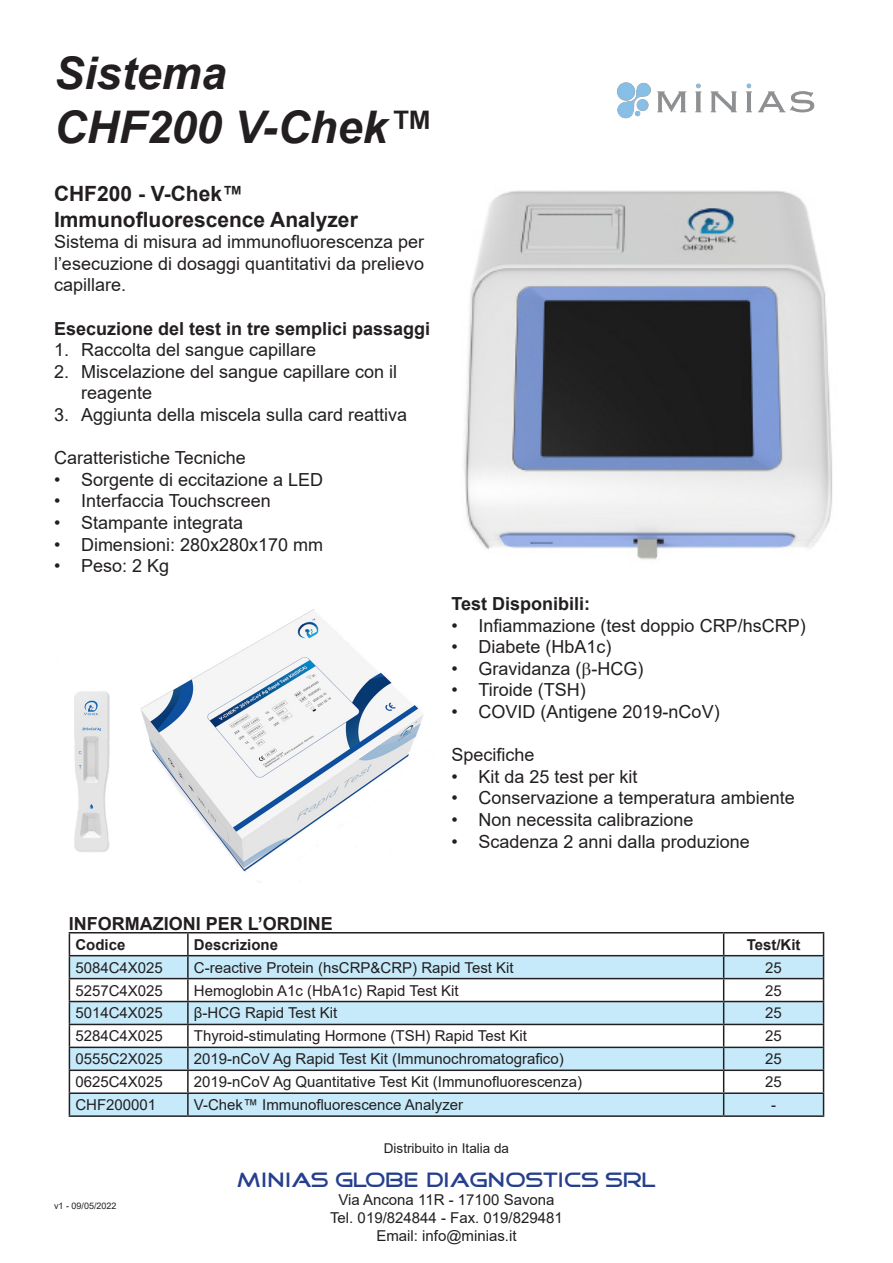
<style>
.page{position:relative;width:893px;height:1263px;background:#fff}
.page>*{position:absolute;margin:0;border:0;box-sizing:border-box;transform-origin:0 0}
.t1{font:italic 700 45px "Arial";color:#231f20}
.t2{font:700 21px/25.2px "Arial";color:#231f20}
.t3{font:21px "Good Times";color:#253f8e}
.t4{font:18px/21.6px "Arial";color:#231f20;text-align:justify}
.t5{font:700 18px "Arial";color:#231f20}
.t6{font:15px "Arial";color:#231f20}
.t7{font:700 15px "Arial";color:#231f20}
.t8{font:13.5px "Arial";color:#231f20}
.t9{font:9px "Arial";color:#231f20}
</style>
<div class="page">
<img style="left:617px;top:82px;width:198px;height:37px">
<svg style="left:70px;top:956px;width:753px;height:159px;fill:#c6eafa"></svg>
<hr style="left:69px;top:932px;width:119px;height:1px;background:#231f20">
<hr style="left:188px;top:932px;width:536px;height:1px;background:#231f20">
<hr style="left:187px;top:933px;width:2px;height:22px;background:#231f20">
<hr style="left:724px;top:932px;width:100px;height:1px;background:#231f20">
<hr style="left:69px;top:955px;width:119px;height:1px;background:#231f20">
<hr style="left:188px;top:955px;width:536px;height:1px;background:#231f20">
<hr style="left:187px;top:956px;width:2px;height:22px;background:#231f20">
<hr style="left:724px;top:955px;width:100px;height:1px;background:#231f20">
<hr style="left:69px;top:978px;width:119px;height:1px;background:#231f20">
<hr style="left:188px;top:978px;width:536px;height:1px;background:#231f20">
<hr style="left:187px;top:979px;width:2px;height:22px;background:#231f20">
<hr style="left:724px;top:978px;width:100px;height:1px;background:#231f20">
<hr style="left:69px;top:1001px;width:119px;height:1px;background:#231f20">
<hr style="left:188px;top:1001px;width:536px;height:1px;background:#231f20">
<hr style="left:187px;top:1002px;width:2px;height:22px;background:#231f20">
<hr style="left:724px;top:1001px;width:100px;height:1px;background:#231f20">
<hr style="left:69px;top:1024px;width:119px;height:1px;background:#231f20">
<hr style="left:188px;top:1024px;width:536px;height:1px;background:#231f20">
<hr style="left:187px;top:1025px;width:2px;height:21px;background:#231f20">
<hr style="left:724px;top:1024px;width:100px;height:1px;background:#231f20">
<hr style="left:69px;top:1046px;width:119px;height:2px;background:#231f20">
<hr style="left:188px;top:1046px;width:536px;height:2px;background:#231f20">
<hr style="left:187px;top:1048px;width:2px;height:21px;background:#231f20">
<hr style="left:724px;top:1046px;width:100px;height:2px;background:#231f20">
<hr style="left:69px;top:1069px;width:119px;height:2px;background:#231f20">
<hr style="left:188px;top:1069px;width:536px;height:2px;background:#231f20">
<hr style="left:187px;top:1071px;width:2px;height:21px;background:#231f20">
<hr style="left:724px;top:1069px;width:100px;height:2px;background:#231f20">
<hr style="left:69px;top:1092px;width:119px;height:2px;background:#231f20">
<svg style="left:69px;top:933px;width:1px;height:182px"></svg>
<hr style="left:188px;top:1092px;width:536px;height:2px;background:#231f20">
<hr style="left:187px;top:1094px;width:2px;height:21px;background:#231f20">
<hr style="left:724px;top:1092px;width:100px;height:2px;background:#231f20">
<svg style="left:723px;top:933px;width:1px;height:182px"></svg>
<svg style="left:823px;top:933px;width:1px;height:182px"></svg>
<hr style="left:69px;top:1115px;width:119px;height:2px;background:#231f20">
<hr style="left:188px;top:1115px;width:536px;height:2px;background:#231f20">
<hr style="left:724px;top:1115px;width:100px;height:2px;background:#231f20">
<img style="left:74px;top:609px;width:350px;height:263px">
<img style="left:464px;top:190px;width:369px;height:370px">
<p class="t1" style="left:54px;top:44px;width:174px">Sistema</p>
<p class="t1" style="left:54px;top:98px;width:380px">CHF200 V-Chek™</p>
<p class="t2" style="left:54px;top:182px;width:305px">CHF200 - V-Chek™<br>Immunofluorescence Analyzer</p>
<p class="t4" style="left:54px;top:231px;width:372px">Sistema di misura ad immunofluorescenza per l’esecuzione di dosaggi quantitativi da prelievo capillare.</p>
<p class="t5" style="left:54px;top:316px;width:378px">Esecuzione del test in tre semplici passaggi</p>
<p class="t4" style="left:54px;top:339px;width:264px">1. Raccolta del sangue capillare</p>
<p class="t4" style="left:81px;top:360px;width:318px;text-indent:-27px">2. Miscelazione del sangue capillare con il reagente</p>
<p class="t4" style="left:54px;top:404px;width:355px">3. Aggiunta della miscela sulla card reattiva</p>
<p class="t4" style="left:54px;top:447px;width:193px">Caratteristiche Tecniche</p>
<p class="t4" style="left:54px;top:468px;width:271px">• Sorgente di eccitazione a LED</p>
<p class="t4" style="left:54px;top:490px;width:218px">• Interfaccia Touchscreen</p>
<p class="t4" style="left:54px;top:512px;width:191px">• Stampante integrata</p>
<p class="t4" style="left:54px;top:533px;width:271px">• Dimensioni: 280x280x170 mm</p>
<p class="t4" style="left:54px;top:555px;width:117px">• Peso: 2 Kg</p>
<p class="t5" style="left:452px;top:591px;width:140px">Test Disponibili:</p>
<p class="t4" style="left:452px;top:614px;width:356px">• Infiammazione (test doppio CRP/hsCRP)</p>
<p class="t4" style="left:452px;top:636px;width:162px">• Diabete (HbA1c)</p>
<p class="t4" style="left:452px;top:657px;width:193px">• Gravidanza ( -HCG)</p>
<p class="t4" style="left:452px;top:679px;width:136px">• Tiroide (TSH)</p>
<p class="t4" style="left:452px;top:701px;width:270px">• COVID (Antigene 2019-nCoV)</p>
<p class="t4" style="left:452px;top:744px;width:85px">Specifiche</p>
<p class="t4" style="left:452px;top:765px;width:188px">• Kit da 25 test per kit</p>
<p class="t4" style="left:452px;top:787px;width:345px">• Conservazione a temperatura ambiente</p>
<p class="t4" style="left:452px;top:809px;width:244px">• Non necessita calibrazione</p>
<p class="t4" style="left:452px;top:830px;width:300px">• Scadenza 2 anni dalla produzione</p>
<p class="t5" style="left:69px;top:911px;width:266px">INFORMAZIONI PER L’ORDINE</p>
<p class="t7" style="left:75px;top:934px;width:52px">Codice</p>
<p class="t7" style="left:194px;top:934px;width:86px">Descrizione</p>
<p class="t7" style="left:747px;top:934px;width:55px">Test/Kit</p>
<p class="t6" style="left:75px;top:957px;width:89px">5084C4X025</p>
<p class="t6" style="left:194px;top:957px;width:321px">C-reactive Protein (hsCRP&amp;CRP) Rapid Test Kit</p>
<p class="t6" style="left:765px;top:957px;width:18px">25</p>
<p class="t6" style="left:75px;top:980px;width:89px">5257C4X025</p>
<p class="t6" style="left:194px;top:980px;width:266px">Hemoglobin A1c (HbA1c) Rapid Test Kit</p>
<p class="t6" style="left:765px;top:980px;width:18px">25</p>
<p class="t6" style="left:75px;top:1003px;width:89px">5014C4X025</p>
<p class="t6" style="left:194px;top:1003px;width:145px">β-HCG Rapid Test Kit</p>
<p class="t6" style="left:765px;top:1003px;width:18px">25</p>
<p class="t6" style="left:75px;top:1026px;width:89px">5284C4X025</p>
<p class="t6" style="left:194px;top:1026px;width:335px">Thyroid-stimulating Hormone (TSH) Rapid Test Kit</p>
<p class="t6" style="left:765px;top:1026px;width:18px">25</p>
<p class="t6" style="left:75px;top:1049px;width:89px">0555C2X025</p>
<p class="t6" style="left:194px;top:1049px;width:371px">2019-nCoV Ag Rapid Test Kit (Immunochromatografico)</p>
<p class="t6" style="left:765px;top:1049px;width:18px">25</p>
<p class="t6" style="left:75px;top:1071px;width:89px">0625C4X025</p>
<p class="t6" style="left:194px;top:1071px;width:390px">2019-nCoV Ag Quantitative Test Kit (Immunofluorescenza)</p>
<p class="t6" style="left:765px;top:1071px;width:18px">25</p>
<p class="t6" style="left:75px;top:1094px;width:82px">CHF200001</p>
<p class="t6" style="left:194px;top:1094px;width:271px">V-Chek™ Immunofluorescence Analyzer</p>
<p class="t6" style="left:771px;top:1094px;width:6px">-</p>
<p class="t9" style="left:54px;top:1199px;width:64px">v1 - 09/05/2022</p>
<p class="t8" style="left:384px;top:1139px;width:127px">Distribuito in Italia da</p>
<p class="t3" style="left:237px;top:1170px;width:420px">MINIAS GLOBE DIAGNOSTICS SRL</p>
<p class="t6" style="left:338px;top:1189px;width:218px">Via Ancona 11R - 17100 Savona</p>
<p class="t6" style="left:330px;top:1207px;width:234px">Tel. 019/824844 - Fax. 019/829481</p>
<p class="t6" style="left:376px;top:1225px;width:142px">Email: info@minias.it</p>
</div>
